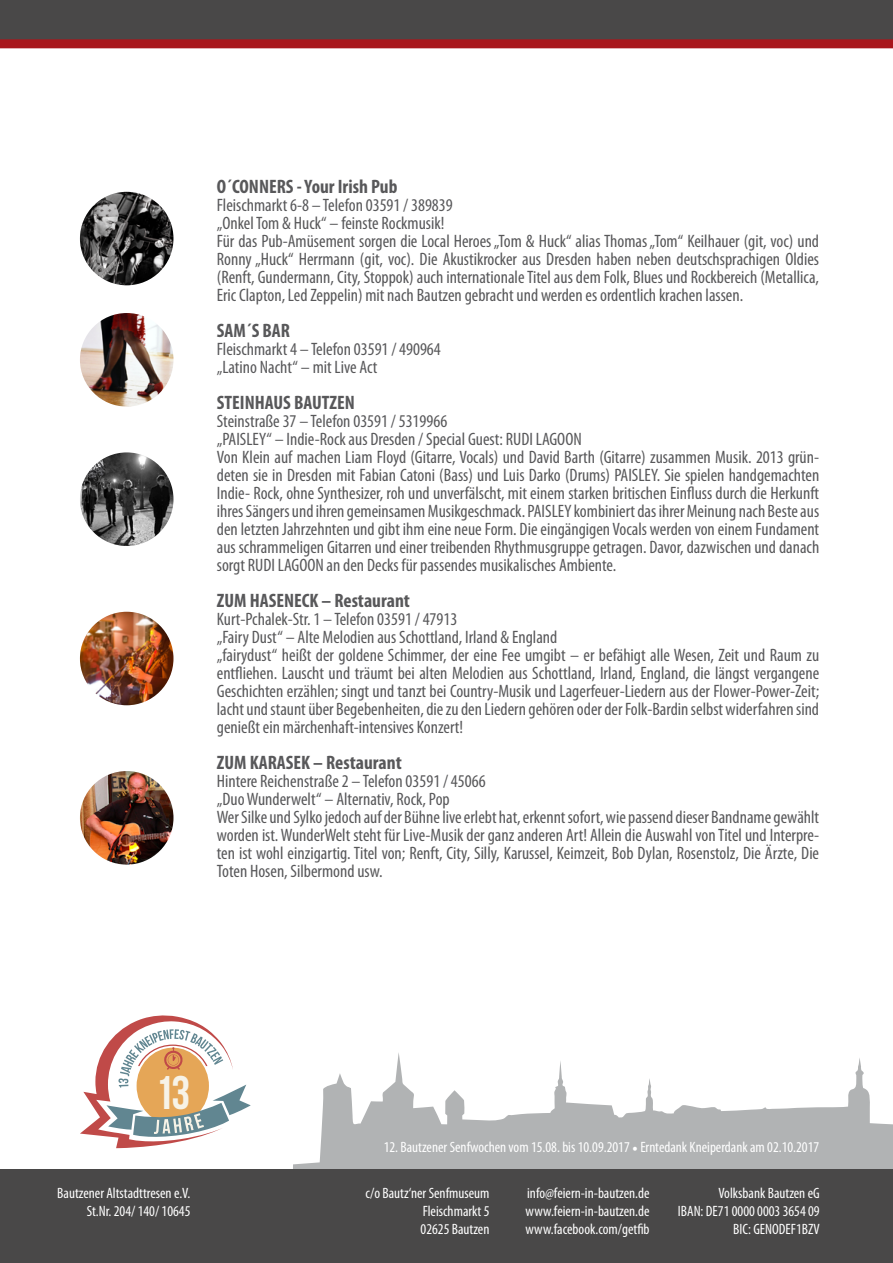
<style>
.page{position:relative;width:893px;height:1263px;background:#fff}
.page>*{position:absolute;margin:0;border:0;box-sizing:border-box;transform-origin:0 0}
.t1{font:47.1px "Bebas Neue";color:#f7f3e7}
.t2{font:700 condensed 19.5px "Myriad Pro";color:#58585a}
.t3{font:condensed 18px/18px "Myriad Pro";color:#58585a}
.t4{font:condensed 15px/18px "Myriad Pro";color:#fff;text-align:justify}
.s1{font-family:"Minion Pro";font-stretch:normal}
</style>
<div class="page">
<div style="left:0;top:0;width:893px;height:40px;background:#494848"></div>
<div style="left:0;top:39px;width:893px;height:9px;background:#a8171c"></div>
<img style="left:80px;top:192px;width:93px;height:93px;border-radius:47px">
<img style="left:80px;top:313px;width:93px;height:94px;border-radius:47px">
<img style="left:80px;top:452px;width:93px;height:94px;border-radius:47px">
<img style="left:80px;top:612px;width:93px;height:93px;border-radius:47px">
<img style="left:80px;top:771px;width:93px;height:94px;border-radius:47px">
<svg style="left:293px;top:1053px;width:600px;height:116px;fill:#b1b3b4"></svg>
<div style="left:0;top:1169px;width:893px;height:94px;background:#494848"></div>
<svg style="left:80px;top:1015px;width:171px;height:133px"></svg>
<p class="t2" style="left:217px;top:174px;width:182px">O´CONNERS - Your Irish Pub</p>
<p class="t3" style="left:217px;top:195px;width:604px">Fleischmarkt 6-8 – Telefon 03591 / 389839<br>„Onkel Tom &amp; Huck“ – feinste Rockmusik!<br>Für das Pub-Amüsement sorgen die Local Heroes „Tom &amp; Huck“ alias Thomas „Tom“ Keilhauer (git, voc) und Ronny „Huck“ Herrmann (git, voc). Die Akustikrocker aus Dresden haben neben deutschsprachigen Oldies (Renft, Gundermann, City, Stoppok) auch internationale Titel aus dem Folk, Blues und Rockbereich (Metallica, Eric Clapton, Led Zeppelin) mit nach Bautzen gebracht und werden es ordentlich krachen lassen.</p>
<p class="t2" style="left:217px;top:318px;width:75px">SAM´S BAR</p>
<p class="t3" style="left:217px;top:339px;width:225px">Fleischmarkt 4 – Telefon 03591 / 490964 „Latino Nacht“ – mit Live Act</p>
<p class="t2" style="left:217px;top:390px;width:139px">STEINHAUS BAUTZEN</p>
<p class="t3" style="left:217px;top:411px;width:604px">Steinstraße 37 – Telefon 03591 / 5319966<br>„PAISLEY“ – Indie-Rock aus Dresden / Special Guest: RUDI LAGOON<br>Von Klein auf machen Liam Floyd (Gitarre, Vocals) und David Barth (Gitarre) zusammen Musik. 2013 grün&shy;deten sie in Dresden mit Fabian Catoni (Bass) und Luis Darko (Drums) PAISLEY. Sie spielen handgemachten Indie- Rock, ohne Synthesizer, roh und unverfälscht, mit einem starken britischen Einfluss durch die Herkunft ihres Sängers und ihren gemeinsamen Musikgeschmack. PAISLEY kombiniert das ihrer Meinung nach Beste aus den letzten Jahrzehnten und gibt ihm eine neue Form. Die eingängigen Vocals werden von einem Fundament aus schrammeligen Gitarren und einer treibenden Rhythmusgruppe getragen. Davor, dazwischen und danach sorgt RUDI LAGOON an den Decks für passendes musikalisches Ambiente.</p>
<p class="t2" style="left:217px;top:588px;width:195px">ZUM HASENECK – Restaurant</p>
<p class="t3" style="left:217px;top:609px;width:604px">Kurt-Pchalek-Str. 1 – Telefon 03591 / 47913<br>„Fairy Dust“ – Alte Melodien aus Schottland, Irland &amp; England<br>„fairydust“ heißt der goldene Schimmer, der eine Fee umgibt – er befähigt alle Wesen, Zeit und Raum zu entfliehen. Lauscht und träumt bei alten Melodien aus Schottland, Irland, England, die längst vergangene Geschichten erzählen; singt und tanzt bei Country-Musik und Lagerfeuer-Liedern aus der Flower-Power-Zeit; lacht und staunt über Begebenheiten, die zu den Liedern gehören oder der Folk-Bardin selbst widerfahren sind genießt ein märchenhaft-intensives Konzert!</p>
<p class="t2" style="left:217px;top:750px;width:186px">ZUM KARASEK – Restaurant</p>
<p class="t3" style="left:217px;top:771px;width:604px">Hintere Reichenstraße 2 – Telefon 03591 / 45066<br>„Duo Wunderwelt“ – Alternativ, Rock, Pop<br>Wer Silke und Sylko jedoch auf der Bühne live erlebt hat, erkennt sofort, wie passend dieser Bandname gewählt worden ist. WunderWelt steht für Live-Musik der ganz anderen Art! Allein die Auswahl von Titel und Interpre&shy;ten ist wohl einzigartig. Titel von; Renft, City, Silly, Karussel, Keimzeit, Bob Dylan, Rosenstolz, Die Ärzte, Die Toten Hosen, Silbermond usw.</p>
<h1 class="t1" style="left:155px;top:1066px;width:36px">13</h1>
<p class="t4" style="left:384px;top:1138px;width:437px">12. Bautzener Senfwochen vom 15.08. bis 10.09.2017 <span class="s1">•</span> Erntedank Kneiperdank am 02.10.2017</p>
<p class="t4" style="left:421px;top:1183px;width:70px;text-indent:-55px">c/o Bautz‘ner Senfmuseum Fleischmarkt 5<br>02625 Bautzen</p>
<p class="t4" style="left:525px;top:1183px;width:126px">info@feiern-in-bautzen.de www.feiern-in-bautzen.de www.facebook.com/getfib</p>
<p class="t4" style="left:57px;top:1183px;width:135px;text-align:right">Bautzener Altstadttresen e.V.<br>St.Nr. 204/ 140/ 10645</p>
<p class="t4" style="left:678px;top:1183px;width:143px;text-align:right">Volksbank Bautzen eG<br>IBAN: DE71 0000 0003 3654 09<br>BIC: GENODEF1BZV</p>
</div>
